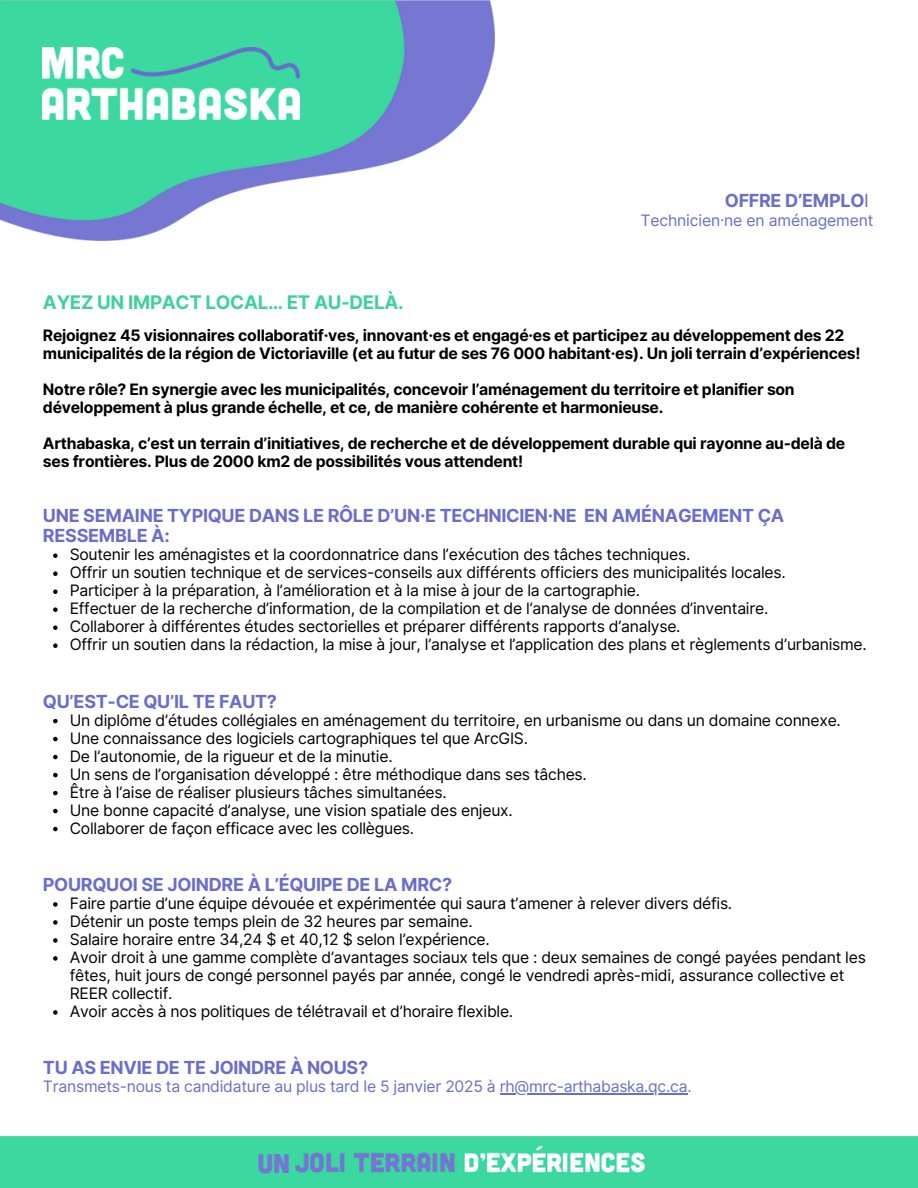
<style>
.page{position:relative;width:918px;height:1188px;background:#fff}
.page>*{position:absolute;margin:0;border:0;box-sizing:border-box;transform-origin:0 0}
.t1{font:27px "Cubano";color:#7576d2}
.t2{font:700 18.75px "Inter";letter-spacing:-.015em;color:#3ed297}
.t3{font:700 18px/20.2px "Inter";letter-spacing:-.015em;color:#696dcc}
.t4{font:15.75px/18px "Inter";letter-spacing:-.015em;color:#000}
.t5{font:700 15.75px/18px "Inter";letter-spacing:-.015em;color:#000}
.t6{font:15.75px "Inter";letter-spacing:-.015em;color:#696dcc}
.s1{font-weight:400}
</style>
<div class="page">
<svg style="left:53px;top:553px;width:5px;height:5px"></svg>
<svg style="left:53px;top:571px;width:5px;height:5px"></svg>
<svg style="left:53px;top:589px;width:5px;height:5px"></svg>
<svg style="left:53px;top:607px;width:5px;height:5px"></svg>
<svg style="left:53px;top:625px;width:5px;height:5px"></svg>
<svg style="left:53px;top:643px;width:5px;height:5px"></svg>
<svg style="left:53px;top:719px;width:5px;height:4px"></svg>
<svg style="left:53px;top:737px;width:5px;height:4px"></svg>
<svg style="left:53px;top:755px;width:5px;height:4px"></svg>
<svg style="left:53px;top:773px;width:5px;height:4px"></svg>
<svg style="left:53px;top:791px;width:5px;height:4px"></svg>
<svg style="left:53px;top:809px;width:5px;height:4px"></svg>
<svg style="left:53px;top:827px;width:5px;height:4px"></svg>
<svg style="left:53px;top:902px;width:5px;height:5px"></svg>
<svg style="left:53px;top:920px;width:5px;height:5px"></svg>
<svg style="left:53px;top:938px;width:5px;height:5px"></svg>
<svg style="left:53px;top:956px;width:5px;height:5px"></svg>
<svg style="left:53px;top:1010px;width:5px;height:5px"></svg>
<hr style="left:500px;top:1093px;width:187px;height:2px;background:#696dcc">
<img style="left:0;top:0;width:495px;height:241px">
<img style="left:43px;top:47px;width:256px;height:72px">
<img style="left:0;top:1136px;width:918px;height:52px">
<div style="left:19px;top:1142px;width:275px;height:41px;background:#3bd89f"></div>
<p class="t3" style="left:725px;top:190px;width:145px">OFFRE D’EMPLO<span class="s1">I</span></p>
<p class="t6" style="left:641px;top:211px;width:235px">Technicien·ne en aménagement</p>
<p class="t2" style="left:43px;top:291px;width:362px">AYEZ UN IMPACT LOCAL… ET AU-DELÀ.</p>
<p class="t5" style="left:43px;top:326px;width:819px">Rejoignez 45 visionnaires collaboratif·ves, innovant·es et engagé·es et participez au développement des 22 municipalités de la région de Victoriaville (et au futur de ses 76 000 habitant·es). Un joli terrain d’expériences!</p>
<p class="t5" style="left:43px;top:380px;width:753px">Notre rôle? En synergie avec les municipalités, concevoir l’aménagement du territoire et planifier son développement à plus grande échelle, et ce, de manière cohérente et harmonieuse.</p>
<p class="t5" style="left:43px;top:434px;width:804px">Arthabaska, c’est un terrain d’initiatives, de recherche et de développement durable qui rayonne au-delà de ses frontières. Plus de 2000 km2 de possibilités vous attendent!</p>
<p class="t3" style="left:43px;top:505px;width:743px">UNE SEMAINE TYPIQUE DANS LE RÔLE D’UN·E TECHNICIEN·NE EN AMÉNAGEMENT ÇA<br>RESSEMBLE À:</p>
<p class="t4" style="left:70px;top:545px;width:799px">Soutenir les aménagistes et la coordonnatrice dans l’exécution des tâches techniques.<br>Offrir un soutien technique et de services-conseils aux différents officiers des municipalités locales.<br>Participer à la préparation, à l’amélioration et à la mise à jour de la cartographie.<br>Effectuer de la recherche d’information, de la compilation et de l’analyse de données d’inventaire.<br>Collaborer à différentes études sectorielles et préparer différents rapports d’analyse.<br>Offrir un soutien dans la rédaction, la mise à jour, l’analyse et l’application des plans et règlements d’urbanisme.</p>
<p class="t3" style="left:43px;top:691px;width:236px">QU’EST-CE QU’IL TE FAUT?</p>
<p class="t4" style="left:70px;top:711px;width:773px">Un diplôme d’études collégiales en aménagement du territoire, en urbanisme ou dans un domaine connexe.<br>Une connaissance des logiciels cartographiques tel que ArcGIS.<br>De l’autonomie, de la rigueur et de la minutie.<br>Un sens de l’organisation développé : être méthodique dans ses tâches.<br>Être à l’aise de réaliser plusieurs tâches simultanées.<br>Une bonne capacité d’analyse, une vision spatiale des enjeux.<br>Collaborer de façon efficace avec les collègues.</p>
<p class="t3" style="left:43px;top:874px;width:411px">POURQUOI SE JOINDRE À L’ÉQUIPE DE LA MRC?</p>
<p class="t4" style="left:70px;top:894px;width:798px">Faire partie d’une équipe dévouée et expérimentée qui saura t’amener à relever divers défis.<br>Détenir un poste temps plein de 32 heures par semaine.<br>Salaire horaire entre 34,24 $ et 40,12 $ selon l’expérience.<br>Avoir droit à une gamme complète d’avantages sociaux tels que : deux semaines de congé payées pendant les fêtes, huit jours de congé personnel payés par année, congé le vendredi après-midi, assurance collective et REER collectif.<br>Avoir accès à nos politiques de télétravail et d’horaire flexible.</p>
<p class="t3" style="left:43px;top:1058px;width:327px">TU AS ENVIE DE TE JOINDRE À NOUS?</p>
<p class="t6" style="left:43px;top:1077px;width:650px">Transmets-nous ta candidature au plus tard le 5 janvier 2025 à rh@mrc-arthabaska.qc.ca.</p>
<p class="t1" style="left:257px;top:1146px;width:34px">Un</p>
</div>
